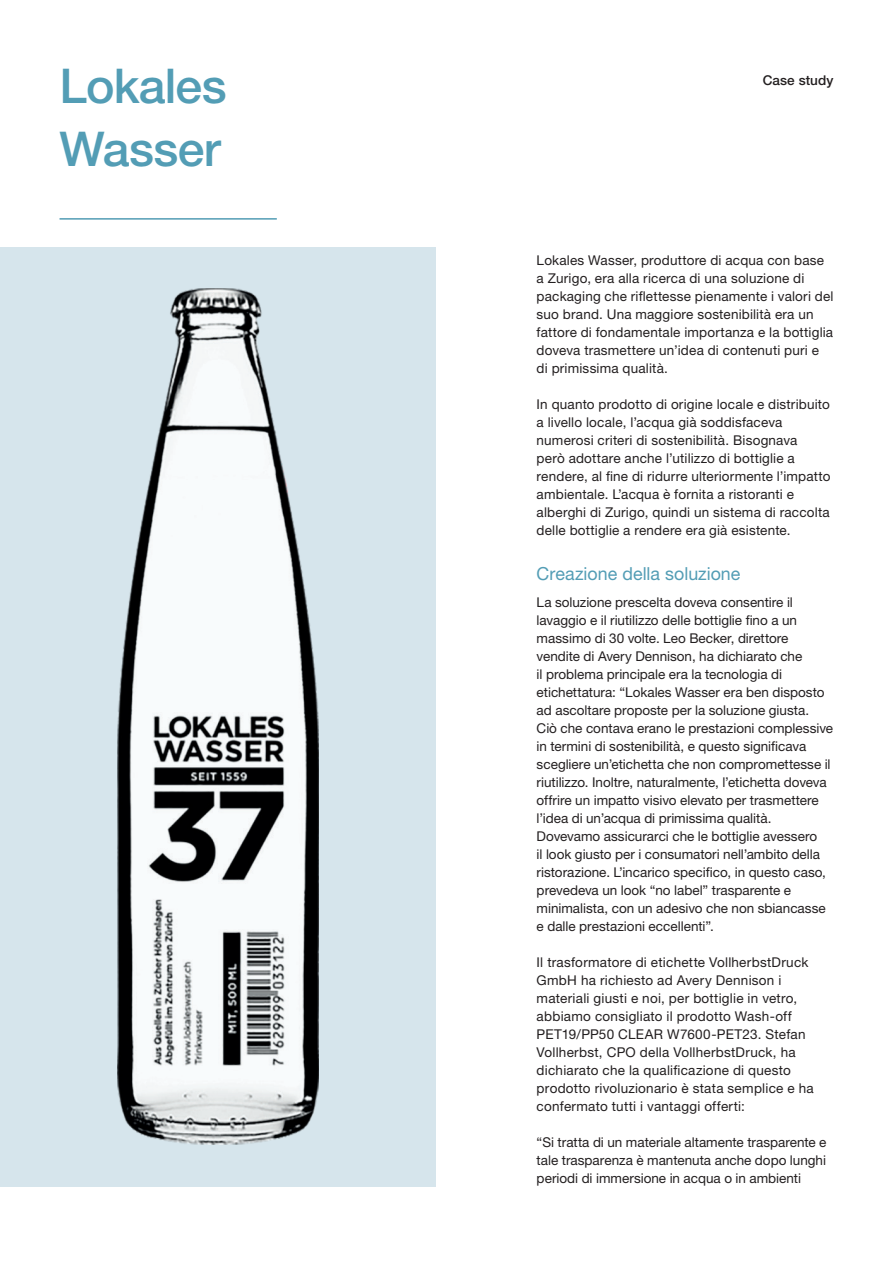
<style>
.page{position:relative;width:893px;height:1263px;background:#fff}
.page>*{position:absolute;margin:0;border:0;box-sizing:border-box;transform-origin:0 0}
.t1{font:500 48px/63px "Helvetica Neue LT Std";letter-spacing:-.015em;color:#539db5}
.t2{font:18px "Helvetica Neue LT Std";color:#539db5}
.t3{font:13.5px/18px "Helvetica Neue LT Std";letter-spacing:.005em;color:#231f20}
.t4{font:500 13.5px "Helvetica Neue LT Std";letter-spacing:.005em;color:#231f20}
</style>
<div class="page">
<hr style="left:60px;top:218px;width:217px;height:2px;background:#539db5">
<div style="left:0;top:247px;width:436px;height:939px;background:#d6e5ec"></div>
<img style="left:117px;top:289px;width:202px;height:855px">
<h1 class="t1" style="left:60px;top:54px;width:169px">Lokales<br>Wasser</h1>
<p class="t4" style="left:763px;top:72px;width:72px">Case study</p>
<p class="t3" style="left:537px;top:251px;width:298px">Lokales Wasser, produttore di acqua con base a Zurigo, era alla ricerca di una soluzione di packaging che riflettesse pienamente i valori del suo brand. Una maggiore sostenibilità era un fattore di fondamentale importanza e la bottiglia doveva trasmettere un’idea di contenuti puri e di primissima qualità.</p>
<p class="t3" style="left:537px;top:395px;width:295px">In quanto prodotto di origine locale e distribuito a livello locale, l’acqua già soddisfaceva numerosi criteri di sostenibilità. Bisognava<br>però adottare anche l’utilizzo di bottiglie a rendere, al fine di ridurre ulteriormente l’impatto ambientale. L’acqua è fornita a ristoranti e alberghi di Zurigo, quindi un sistema di raccolta delle bottiglie a rendere era già esistente.</p>
<h2 class="t2" style="left:537px;top:562px;width:205px">Creazione della soluzione</h2>
<p class="t3" style="left:537px;top:593px;width:298px">La soluzione prescelta doveva consentire il lavaggio e il riutilizzo delle bottiglie fino a un massimo di 30 volte. Leo Becker, direttore vendite di Avery Dennison, ha dichiarato che<br>il problema principale era la tecnologia di etichettatura: “Lokales Wasser era ben disposto ad ascoltare proposte per la soluzione giusta.<br>Ciò che contava erano le prestazioni complessive in termini di sostenibilità, e questo significava scegliere un’etichetta che non compromettesse il riutilizzo. Inoltre, naturalmente, l’etichetta doveva offrire un impatto visivo elevato per trasmettere l’idea di un’acqua di primissima qualità.<br>Dovevamo assicurarci che le bottiglie avessero<br>il look giusto per i consumatori nell’ambito della ristorazione. L’incarico specifico, in questo caso, prevedeva un look “no label” trasparente e minimalista, con un adesivo che non sbiancasse e dalle prestazioni eccellenti”.</p>
<p class="t3" style="left:537px;top:953px;width:279px">Il trasformatore di etichette VollherbstDruck GmbH ha richiesto ad Avery Dennison i materiali giusti e noi, per bottiglie in vetro, abbiamo consigliato il prodotto Wash-off PET19/PP50 CLEAR W7600-PET23. Stefan Vollherbst, CPO della VollherbstDruck, ha dichiarato che la qualificazione di questo prodotto rivoluzionario è stata semplice e ha confermato tutti i vantaggi offerti:</p>
<p class="t3" style="left:537px;top:1133px;width:291px;text-align:justify">“Si tratta di un materiale altamente trasparente e tale trasparenza è mantenuta anche dopo lunghi periodi di immersione in acqua o in ambienti</p>
</div>
